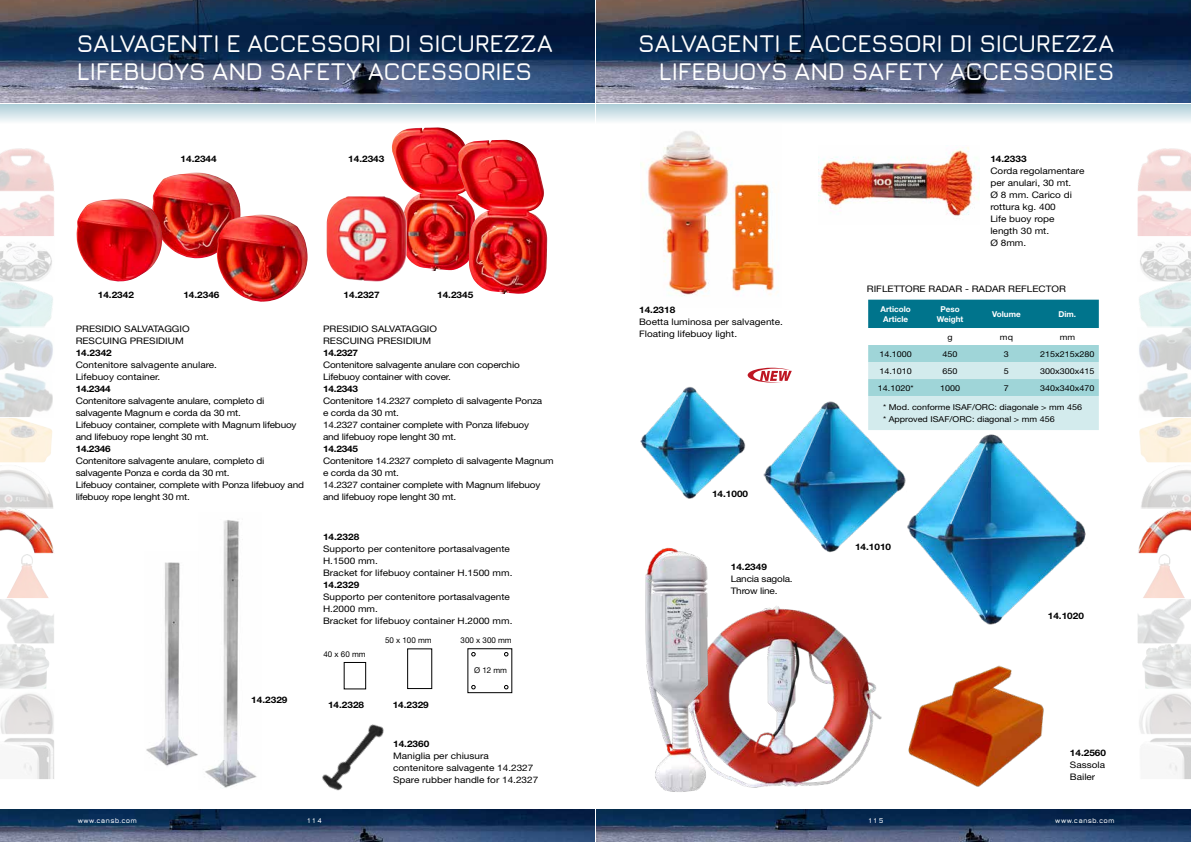
<style>
.page{position:relative;width:1191px;height:842px;background:#fff}
.page>*{position:absolute;margin:0;border:0;box-sizing:border-box;transform-origin:0 0}
.t1{font:600 25px/28px "Jura";letter-spacing:-.025em;color:#fff;text-align:right}
.t2{font:9px/12px "Helvetica Neue LT Std";letter-spacing:-.02em;color:#000;scale:1.11 1}
.t3{font:9px/12px "Helvetica Neue LT Std";color:#000;scale:1.11 1}
.t4{font:700 9px "Helvetica Neue LT Std";color:#000;scale:1.11 1}
.t5{font:8.1px/12px "Helvetica Neue LT Std";color:#000;scale:1.11 1}
.t6{font:700 8.1px/10px "Helvetica Neue LT Std";color:#fff;text-align:center}
.t7{font:8px "Helvetica Neue LT Std";color:#000}
.t8{font:700 7px "Jura";letter-spacing:.03em;color:#fff}
</style>
<div class="page">
<svg style="left:1137px;top:148px;width:54px;height:631px"></svg>
<svg style="left:0;top:148px;width:54px;height:631px"></svg>
<img style="left:0;top:810px;width:1191px;height:32px">
<img style="left:0;top:0;width:1191px;height:102px">
<div style="left:0;top:104px;width:595px;height:24px;background:linear-gradient(to bottom,#aeced8,#fff)"></div>
<div style="left:596px;top:104px;width:595px;height:24px;background:linear-gradient(to bottom,#aeced8,#fff)"></div>
<img style="left:818px;top:147px;width:161px;height:69px">
<img style="left:640px;top:124px;width:141px;height:173px">
<img style="left:908px;top:665px;width:136px;height:122px">
<img style="left:742px;top:606px;width:140px;height:182px">
<img style="left:645px;top:547px;width:97px;height:245px">
<div style="left:868px;top:300px;width:230px;height:28px;background:#00748c"></div>
<svg style="left:868px;top:345px;width:230px;height:85px"></svg>
<img style="left:640px;top:387px;width:106px;height:112px">
<img style="left:907px;top:434px;width:179px;height:191px">
<img style="left:763px;top:400px;width:144px;height:153px">
<svg style="left:747px;top:368px;width:45px;height:14px"></svg>
<img style="left:152px;top:172px;width:89px;height:86px">
<img style="left:392px;top:127px;width:83px;height:144px">
<img style="left:458px;top:140px;width:89px;height:154px">
<img style="left:76px;top:199px;width:86px;height:83px">
<img style="left:326px;top:196px;width:81px;height:86px">
<img style="left:217px;top:215px;width:91px;height:87px">
<img style="left:205px;top:520px;width:52px;height:268px">
<img style="left:146px;top:562px;width:52px;height:204px">
<div style="left:407px;top:649px;width:25px;height:40px;border:1px solid #000"></div>
<div style="left:344px;top:662px;width:22px;height:27px;border:1px solid #000"></div>
<svg style="left:471px;top:685px;width:4px;height:4px"></svg>
<svg style="left:504px;top:685px;width:4px;height:4px"></svg>
<svg style="left:471px;top:652px;width:4px;height:4px"></svg>
<svg style="left:504px;top:652px;width:4px;height:4px"></svg>
<img style="left:322px;top:724px;width:62px;height:67px">
<h1 class="t1" style="left:77px;top:28px;width:478px;text-align:left">SALVAGENTI E ACCESSORI DI SICUREZZA<br>LIFEBUOYS AND SAFETY ACCESSORIES</h1>
<p class="t4" style="left:180px;top:153px;width:34px">14.2344</p>
<p class="t4" style="left:348px;top:153px;width:34px">14.2343</p>
<p class="t4" style="left:98px;top:289px;width:34px">14.2342</p>
<p class="t4" style="left:183px;top:289px;width:34px">14.2346</p>
<p class="t4" style="left:343px;top:289px;width:34px">14.2327</p>
<p class="t4" style="left:437px;top:289px;width:34px">14.2345</p>
<p class="t3" style="left:76px;top:323px;width:104px">PRESIDIO SALVATAGGIO<br>RESCUING PRESIDIUM</p>
<p class="t4" style="left:76px;top:347px;width:34px">14.2342</p>
<p class="t3" style="left:76px;top:359px;width:129px">Contenitore salvagente anulare.<br>Lifebuoy container.</p>
<p class="t4" style="left:76px;top:383px;width:33px">14.2344</p>
<p class="t2" style="left:76px;top:395px;width:200px">Contenitore salvagente anulare, completo di salvagente Magnum e corda da 30 mt.<br>Lifebuoy container, complete with Magnum lifebuoy and lifebuoy rope lenght 30 mt.</p>
<p class="t4" style="left:76px;top:443px;width:33px">14.2346</p>
<p class="t2" style="left:76px;top:455px;width:207px">Contenitore salvagente anulare, completo di salvagente Ponza e corda da 30 mt.<br>Lifebuoy container, complete with Ponza lifebuoy and lifebuoy rope lenght 30 mt.</p>
<p class="t4" style="left:251px;top:694px;width:34px">14.2329</p>
<p class="t3" style="left:323px;top:323px;width:104px">PRESIDIO SALVATAGGIO<br>RESCUING PRESIDIUM</p>
<p class="t4" style="left:323px;top:347px;width:33px">14.2327</p>
<p class="t2" style="left:323px;top:359px;width:179px">Contenitore salvagente anulare con coperchio<br>Lifebuoy container with cover.</p>
<p class="t4" style="left:323px;top:383px;width:33px">14.2343</p>
<p class="t2" style="left:323px;top:395px;width:199px">Contenitore 14.2327 completo di salvagente Ponza e corda da 30 mt.<br>14.2327 container complete with Ponza lifebuoy and lifebuoy rope lenght 30 mt.</p>
<p class="t4" style="left:323px;top:443px;width:33px">14.2345</p>
<p class="t2" style="left:323px;top:455px;width:209px">Contenitore 14.2327 completo di salvagente Magnum e corda da 30 mt.<br>14.2327 container complete with Magnum lifebuoy and lifebuoy rope lenght 30 mt.</p>
<p class="t4" style="left:323px;top:531px;width:34px">14.2328</p>
<p class="t3" style="left:323px;top:543px;width:172px">Supporto per contenitore portasalvagente<br>H.1500 mm.<br>Bracket for lifebuoy container H.1500 mm.</p>
<p class="t4" style="left:323px;top:579px;width:34px">14.2329</p>
<p class="t3" style="left:323px;top:591px;width:172px">Supporto per contenitore portasalvagente<br>H.2000 mm.<br>Bracket for lifebuoy container H.2000 mm.</p>
<p class="t7" style="left:389px;top:570px;width:44px">40 x 60 mm</p>
<p class="t7" style="left:323px;top:650px;width:44px">40 x 60 mm</p>
<p class="t7" style="left:385px;top:635px;width:48px">50 x 100 mm</p>
<p class="t4" style="left:328px;top:699px;width:34px">14.2328</p>
<p class="t4" style="left:393px;top:699px;width:34px">14.2329</p>
<p class="t7" style="left:460px;top:635px;width:53px">300 x 300 mm</p>
<p class="t7" style="left:474px;top:666px;width:35px">Ø 12 mm</p>
<p class="t4" style="left:393px;top:738px;width:34px">14.2360</p>
<p class="t3" style="left:393px;top:749px;width:132px">Maniglia per chiusura contenitore salvagente 14.2327<br>Spare rubber handle for 14.2327</p>
<p class="t7" style="left:394px;top:740px;width:35px">Ø 12 mm</p>
<h1 class="t1" style="left:638px;top:28px;width:478px">SALVAGENTI E ACCESSORI DI SICUREZZA<br>LIFEBUOYS AND SAFETY ACCESSORIES</h1>
<p class="t4" style="left:990px;top:153px;width:34px">14.2333</p>
<p class="t3" style="left:990px;top:165px;width:86px">Corda regolamentare per anulari, 30 mt.<br>Ø 8 mm. Carico di rottura kg. 400<br>Life buoy rope length 30 mt.<br>Ø 8mm.</p>
<p class="t4" style="left:639px;top:304px;width:34px">14.2318</p>
<p class="t3" style="left:639px;top:315px;width:131px">Boetta luminosa per salvagente.<br>Floating lifebuoy light.</p>
<p class="t4" style="left:712px;top:488px;width:34px">14.1000</p>
<p class="t4" style="left:731px;top:561px;width:34px">14.2349</p>
<p class="t2" style="left:731px;top:572px;width:57px">Lancia sagola.<br>Throw line.</p>
<p class="t3" style="left:867px;top:283px;width:181px">RIFLETTORE RADAR - RADAR REFLECTOR</p>
<p class="t6" style="left:880px;top:304px;width:32px">Articolo<br>Article</p>
<p class="t6" style="left:936px;top:304px;width:28px">Peso<br>Weight</p>
<p class="t6" style="left:992px;top:309px;width:30px">Volume</p>
<p class="t6" style="left:1058px;top:309px;width:19px">Dim.</p>
<p class="t5" style="left:947px;top:331px;width:6px">g</p>
<p class="t5" style="left:1000px;top:331px;width:13px">mq</p>
<p class="t5" style="left:1059px;top:331px;width:15px">mm</p>
<p class="t5" style="left:879px;top:348px;width:31px">14.1000</p>
<p class="t5" style="left:942px;top:348px;width:15px">450</p>
<p class="t5" style="left:1004px;top:348px;width:6px">3</p>
<p class="t5" style="left:1040px;top:348px;width:50px">215x215x280</p>
<p class="t5" style="left:879px;top:365px;width:31px">14.1010</p>
<p class="t5" style="left:942px;top:365px;width:15px">650</p>
<p class="t5" style="left:1004px;top:365px;width:6px">5</p>
<p class="t5" style="left:1040px;top:365px;width:50px">300x300x415</p>
<p class="t5" style="left:878px;top:382px;width:34px">14.1020*</p>
<p class="t5" style="left:940px;top:382px;width:20px">1000</p>
<p class="t5" style="left:1004px;top:382px;width:6px">7</p>
<p class="t5" style="left:1040px;top:382px;width:50px">340x340x470</p>
<p class="t5" style="left:883px;top:401px;width:181px">* Mod. conforme ISAF/ORC: diagonale &gt; mm 456 * Approved ISAF/ORC: diagonal &gt; mm 456</p>
<p class="t4" style="left:855px;top:541px;width:34px">14.1010</p>
<p class="t4" style="left:1047px;top:611px;width:34px">14.1020</p>
<p class="t4" style="left:1070px;top:747px;width:34px">14.2560</p>
<p class="t3" style="left:1070px;top:759px;width:33px">Sassola<br>Bailer</p>
<p class="t8" style="left:78px;top:815px;width:61px">www.cansb.com</p>
<p class="t8" style="left:307px;top:815px;width:16px">114</p>
<p class="t8" style="left:869px;top:815px;width:16px">115</p>
<p class="t8" style="left:1055px;top:815px;width:61px">www.cansb.com</p>
</div>
